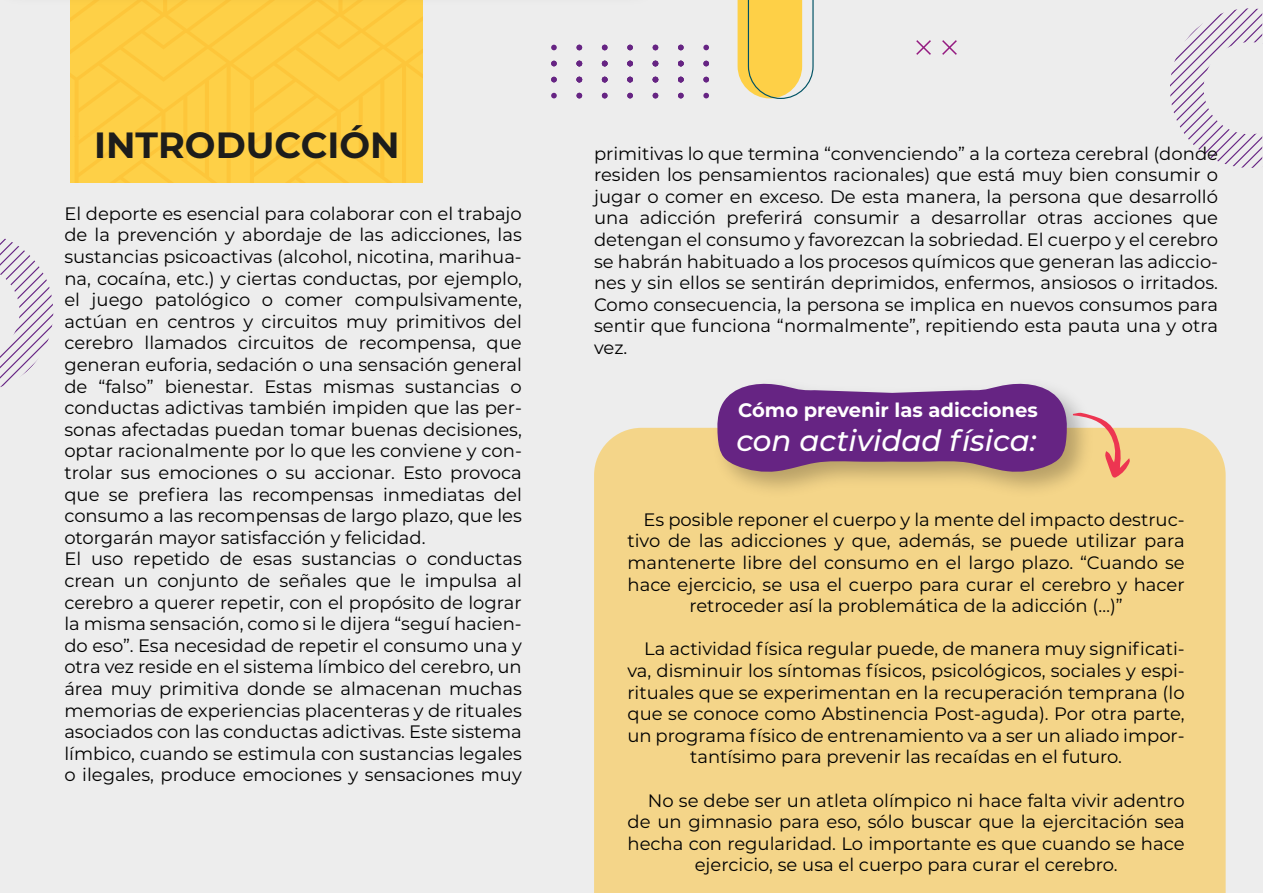
<style>
.page{position:relative;width:1263px;height:893px;background:#ededed}
.page>*{position:absolute;margin:0;border:0;box-sizing:border-box;transform-origin:0 0}
.t1{font:700 36.45px "Montserrat";color:#1d1d1b}
.t2{font:italic 500 29.4px "Montserrat";color:#fff}
.t3{font:700 19.5px "Montserrat";color:#fff}
.t4{font:18px/21.6px "Montserrat";color:#000}
</style>
<div class="page">
<div style="left:71px;top:0;width:352px;height:182px;background:linear-gradient(to right,#fece45,#fece45)"></div>
<div style="left:594px;top:428px;width:632px;height:465px;background:#f4d589"></div>
<svg style="left:916px;top:40px;width:15px;height:15px"></svg>
<svg style="left:942px;top:40px;width:15px;height:15px"></svg>
<svg style="left:703px;top:45px;width:6px;height:5px"></svg>
<svg style="left:551px;top:45px;width:6px;height:5px"></svg>
<svg style="left:576px;top:45px;width:6px;height:5px"></svg>
<svg style="left:602px;top:45px;width:5px;height:5px"></svg>
<svg style="left:627px;top:45px;width:6px;height:5px"></svg>
<svg style="left:653px;top:45px;width:5px;height:5px"></svg>
<svg style="left:678px;top:45px;width:6px;height:5px"></svg>
<svg style="left:703px;top:93px;width:6px;height:5px"></svg>
<svg style="left:703px;top:77px;width:6px;height:5px"></svg>
<svg style="left:703px;top:61px;width:6px;height:5px"></svg>
<svg style="left:551px;top:93px;width:6px;height:5px"></svg>
<svg style="left:576px;top:93px;width:6px;height:5px"></svg>
<svg style="left:602px;top:93px;width:5px;height:5px"></svg>
<svg style="left:627px;top:93px;width:6px;height:5px"></svg>
<svg style="left:653px;top:93px;width:5px;height:5px"></svg>
<svg style="left:678px;top:93px;width:6px;height:5px"></svg>
<svg style="left:551px;top:77px;width:6px;height:5px"></svg>
<svg style="left:576px;top:77px;width:6px;height:5px"></svg>
<svg style="left:602px;top:77px;width:5px;height:5px"></svg>
<svg style="left:627px;top:77px;width:6px;height:5px"></svg>
<svg style="left:653px;top:77px;width:5px;height:5px"></svg>
<svg style="left:678px;top:77px;width:6px;height:5px"></svg>
<svg style="left:551px;top:61px;width:6px;height:5px"></svg>
<svg style="left:576px;top:61px;width:6px;height:5px"></svg>
<svg style="left:602px;top:61px;width:5px;height:5px"></svg>
<svg style="left:627px;top:61px;width:6px;height:5px"></svg>
<svg style="left:653px;top:61px;width:5px;height:5px"></svg>
<svg style="left:678px;top:61px;width:6px;height:5px"></svg>
<svg style="left:1170px;top:8px;width:92px;height:160px"></svg>
<svg style="left:0;top:238px;width:54px;height:149px"></svg>
<svg style="left:737px;top:0;width:77px;height:99px"></svg>
<img style="left:705px;top:398px;width:395px;height:107px">
<svg style="left:717px;top:383px;width:350px;height:90px;background:#7b4289"></svg>
<svg style="left:1073px;top:412px;width:57px;height:66px"></svg>
<img style="left:70px;top:0;width:353px;height:10px">
<h1 class="t1" style="left:94px;top:118px;width:307px">INTRODUCCIÓN</h1>
<p class="t4" style="left:64px;top:202px;width:459px">El deporte es esencial para colaborar con el trabajo de la prevención y abordaje de las adicciones, las sustancias psicoactivas (alcohol, nicotina, marihua&shy;na, cocaína, etc.) y ciertas conductas, por ejemplo, el juego patológico o comer compulsivamente, actúan en centros y circuitos muy primitivos del cerebro llamados circuitos de recompensa, que generan euforia, sedación o una sensación general de “falso” bienestar. Estas mismas sustancias o conductas adictivas también impiden que las per&shy;sonas afectadas puedan tomar buenas decisiones, optar racionalmente por lo que les conviene y con&shy;trolar sus emociones o su accionar. Esto provoca que se prefiera las recompensas inmediatas del consumo a las recompensas de largo plazo, que les otorgarán mayor satisfacción y felicidad.<br>El uso repetido de esas sustancias o conductas crean un conjunto de señales que le impulsa al cerebro a querer repetir, con el propósito de lograr la misma sensación, como si le dijera “seguí hacien&shy;do eso”. Esa necesidad de repetir el consumo una y otra vez reside en el sistema límbico del cerebro, un área muy primitiva donde se almacenan muchas memorias de experiencias placenteras y de rituales asociados con las conductas adictivas. Este sistema límbico, cuando se estimula con sustancias legales o ilegales, produce emociones y sensaciones muy</p>
<p class="t4" style="left:594px;top:142px;width:626px;text-align:justify">primitivas lo que termina “convenciendo” a la corteza cerebral (donde residen los pensamientos racionales) que está muy bien consumir o jugar o comer en exceso. De esta manera, la persona que desarrolló una adicción preferirá consumir a desarrollar otras acciones que detengan el consumo y favorezcan la sobriedad. El cuerpo y el cerebro se habrán habituado a los procesos químicos que generan las adiccio&shy;nes y sin ellos se sentirán deprimidos, enfermos, ansiosos o irritados.<br>Como consecuencia, la persona se implica en nuevos consumos para sentir que funciona “normalmente”, repitiendo esta pauta una y otra vez.</p>
<p class="t3" style="left:738px;top:396px;width:301px">Cómo prevenir las adicciones</p>
<h2 class="t2" style="left:736px;top:420px;width:301px">con actividad física:</h2>
<p class="t4" style="left:644px;top:508px;width:543px">Es posible reponer el cuerpo y la mente del impacto destruc-</p>
<p class="t4" style="left:627px;top:530px;width:559px">tivo de las adicciones y que, además, se puede utilizar para</p>
<p class="t4" style="left:627px;top:551px;width:559px">mantenerte libre del consumo en el largo plazo. “Cuando se</p>
<p class="t4" style="left:627px;top:573px;width:559px">hace ejercicio, se usa el cuerpo para curar el cerebro y hacer</p>
<p class="t4" style="left:689px;top:594px;width:435px">retroceder así la problemática de la adicción (…)”</p>
<p class="t4" style="left:644px;top:638px;width:542px">La actividad física regular puede, de manera muy significati-</p>
<p class="t4" style="left:627px;top:659px;width:559px">va, disminuir los síntomas físicos, psicológicos, sociales y espi-</p>
<p class="t4" style="left:627px;top:681px;width:559px">rituales que se experimentan en la recuperación temprana (lo</p>
<p class="t4" style="left:627px;top:702px;width:559px">que se conoce como Abstinencia Post-aguda). Por otra parte,</p>
<p class="t4" style="left:627px;top:724px;width:559px">un programa físico de entrenamiento va a ser un aliado impor-</p>
<p class="t4" style="left:690px;top:746px;width:433px">tantísimo para prevenir las recaídas en el futuro.</p>
<p class="t4" style="left:648px;top:789px;width:538px">No se debe ser un atleta olímpico ni hace falta vivir adentro</p>
<p class="t4" style="left:627px;top:810px;width:559px">de un gimnasio para eso, sólo buscar que la ejercitación sea</p>
<p class="t4" style="left:627px;top:832px;width:559px">hecha con regularidad. Lo importante es que cuando se hace</p>
<p class="t4" style="left:695px;top:854px;width:424px">ejercicio, se usa el cuerpo para curar el cerebro.</p>
</div>
